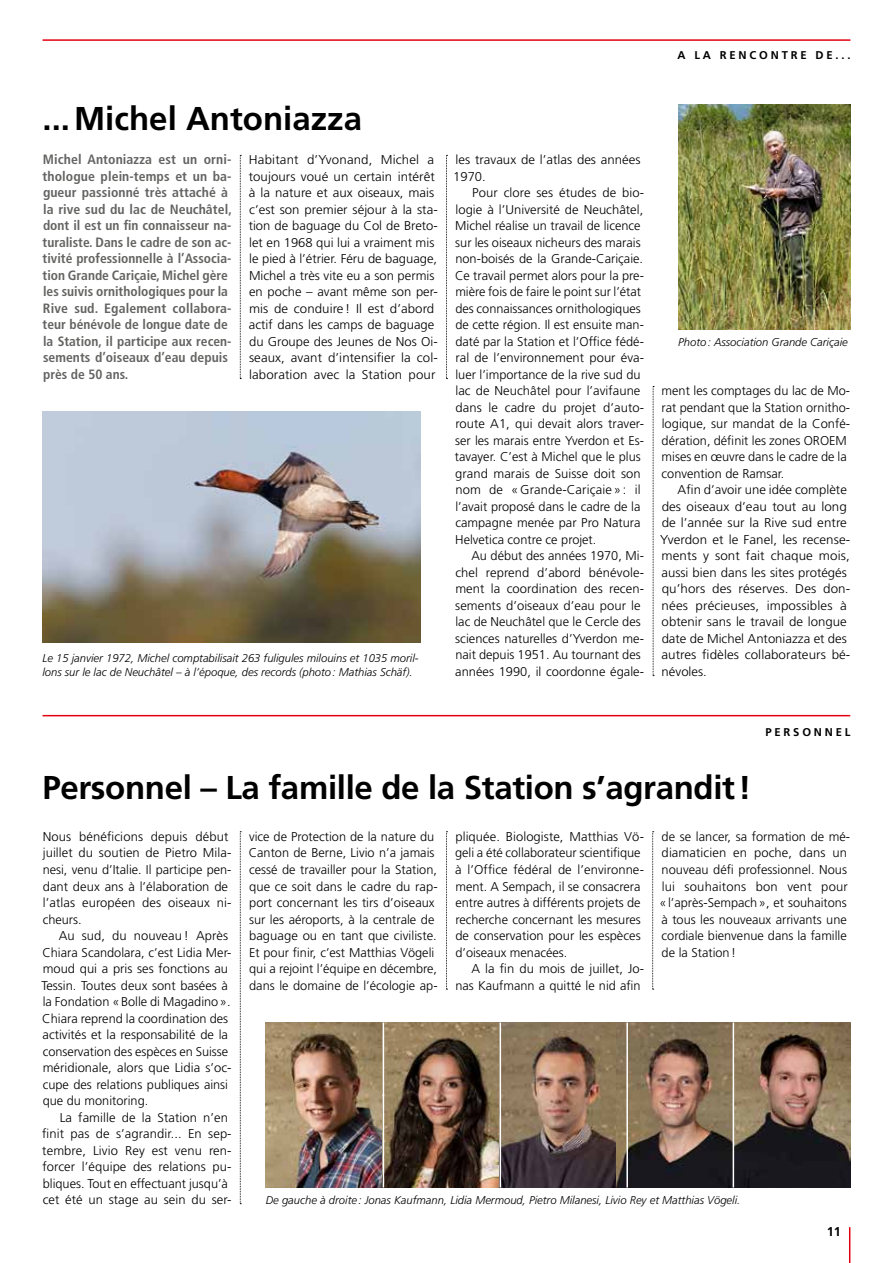
<style>
.page{position:relative;width:893px;height:1263px;background:#fff}
.page>*{position:absolute;margin:0;border:0;box-sizing:border-box;transform-origin:0 0}
.t1{font:700 33px "Frutiger";letter-spacing:-.01em;color:#000}
.t2{font:700 condensed 13.5px/16.5px "Frutiger";color:#636362}
.t3{font:300 12.75px/16.5px "Frutiger";color:#000}
.t4{font:300 12.75px/16.5px "Frutiger";color:#000;scale:1.04 1}
.t5{font:700 12.75px "Frutiger";color:#000}
.t6{font:italic 300 11.25px/14.2px "Frutiger";color:#000}
.t7{font:700 11.25px "Frutiger";letter-spacing:.25em;color:#000}
</style>
<div class="page">
<hr style="left:849px;top:1227px;width:1px;height:36px;background:#e3000f">
<hr style="left:43px;top:39px;width:807px;height:2px;background:#e3000f">
<hr style="left:43px;top:715px;width:807px;height:1px;background:#e3000f">
<img style="left:266px;top:1022px;width:584px;height:165px">
<hr style="left:733px;top:1022px;width:1px;height:165px;background:#fff">
<hr style="left:626px;top:1022px;width:2px;height:165px;background:#fff">
<hr style="left:500px;top:1022px;width:1px;height:165px;background:#fff">
<hr style="left:383px;top:1022px;width:1px;height:165px;background:#fff">
<img style="left:42px;top:412px;width:379px;height:231px">
<img style="left:678px;top:105px;width:172px;height:224px">
<svg style="left:240px;top:831px;width:1px;height:373px"></svg>
<svg style="left:446px;top:831px;width:1px;height:159px"></svg>
<svg style="left:652px;top:831px;width:2px;height:159px"></svg>
<svg style="left:240px;top:155px;width:1px;height:224px"></svg>
<svg style="left:446px;top:155px;width:1px;height:224px"></svg>
<svg style="left:653px;top:386px;width:1px;height:290px"></svg>
<p class="t7" style="left:678px;top:49px;width:174px">A LA RENCONTRE DE...</p>
<h1 class="t1" style="left:43px;top:99px;width:321px">...Michel Antoniazza</h1>
<p class="t2" style="left:43px;top:151px;width:191px">Michel Antoniazza est un orni&shy;thologue plein-temps et un ba&shy;gueur passionné très attaché à la rive sud du lac de Neuchâtel, dont il est un fin connaisseur na&shy;turaliste. Dans le cadre de son ac&shy;tivité professionnelle à l’Associa&shy;tion Grande Cariçaie, Michel gère les suivis ornithologiques pour la<br>Rive sud. Egalement collabora&shy;teur bénévole de longue date de la Station, il participe aux recen&shy;sements d’oiseaux d’eau depuis près de 50 ans.</p>
<p class="t4" style="left:249px;top:152px;width:183px">Habitant d’Yvonand, Michel a toujours voué un certain intérêt à la nature et aux oiseaux, mais c’est son premier séjour à la sta&shy;tion de baguage du Col de Breto&shy;let en 1968 qui lui a vraiment mis le pied à l’étrier. Féru de baguage,<br>Michel a très vite eu a son permis en poche – avant même son per&shy;mis de conduire ! Il est d’abord actif dans les camps de baguage du Groupe des Jeunes de Nos Oi&shy;seaux, avant d’intensifier la col&shy;laboration avec la Station pour</p>
<p class="t4" style="left:453px;top:152px;width:182px">les travaux de l’atlas des années<br>1970.</p>
<p class="t3" style="left:455px;top:185px;width:190px;text-indent:17px">Pour clore ses études de bio&shy;logie à l’Université de Neuchâtel, Michel réalise un travail de licence sur les oiseaux nicheurs des marais non-boisés de la Grande-Cariçaie.<br>Ce travail permet alors pour la pre&shy;mière fois de faire le point sur l’état des connaissances ornithologiques de cette région. Il est ensuite man&shy;daté par la Station et l’Office fédé&shy;ral de l’environnement pour éva&shy;luer l’importance de la rive sud du lac de Neuchâtel pour l’avifaune dans le cadre du projet d’auto&shy;route A1, qui devait alors traver&shy;ser les marais entre Yverdon et Es&shy;tavayer. C’est à Michel que le plus grand marais de Suisse doit son nom de « Grande-Cariçaie » : il l’avait proposé dans le cadre de la campagne menée par Pro Natura Helvetica contre ce projet.</p>
<p class="t3" style="left:455px;top:548px;width:190px;text-indent:16px">Au début des années 1970, Mi&shy;chel reprend d’abord bénévole&shy;ment la coordination des recen&shy;sements d’oiseaux d’eau pour le lac de Neuchâtel que le Cercle des sciences naturelles d’Yverdon me&shy;nait depuis 1951. Au tournant des années 1990, il coordonne égale-</p>
<p class="t6" style="left:42px;top:651px;width:378px">Le 15 janvier 1972, Michel comptabilisait 263 fuligules milouins et 1035 moril&shy;lons sur le lac de Neuchâtel – à l’époque, des records (photo: Mathias Schäf).</p>
<p class="t6" style="left:678px;top:335px;width:171px">Photo: Association Grande Cariçaie</p>
<p class="t3" style="left:662px;top:383px;width:190px">ment les comptages du lac de Mo&shy;rat pendant que la Station ornitho&shy;logique, sur mandat de la Confé&shy;dération, définit les zones OROEM mises en œuvre dans le cadre de la convention de Ramsar.</p>
<p class="t3" style="left:660px;top:482px;width:192px;text-indent:17px">Afin d’avoir une idée complète des oiseaux d’eau tout au long de l’année sur la Rive sud entre<br>Yverdon et le Fanel, les recense&shy;ments y sont fait chaque mois, aussi bien dans les sites protégés qu’hors des réserves. Des don&shy;nées précieuses, impossibles à obtenir sans le travail de longue date de Michel Antoniazza et des autres fidèles collaborateurs bé&shy;névoles.</p>
<p class="t7" style="left:765px;top:725px;width:87px">PERSONNEL</p>
<h1 class="t1" style="left:42px;top:768px;width:711px">Personnel – La famille de la Station s’agrandit!</h1>
<p class="t3" style="left:43px;top:828px;width:190px">Nous bénéficions depuis début juillet du soutien de Pietro Mila&shy;nesi, venu d’Italie. Il participe pen&shy;dant deux ans à l’élaboration de l’atlas européen des oiseaux ni&shy;cheurs.</p>
<p class="t3" style="left:41px;top:927px;width:192px;text-indent:17px">Au sud, du nouveau ! Après<br>Chiara Scandolara, c’est Lidia Mer&shy;moud qui a pris ses fonctions au<br>Tessin. Toutes deux sont basées à la Fondation «Bolle di Magadino».<br>Chiara reprend la coordination des activités et la responsabilité de la conservation des espèces en Suisse méridionale, alors que Lidia s’oc&shy;cupe des relations publiques ainsi que du monitoring.</p>
<p class="t3" style="left:42px;top:1109px;width:191px;text-indent:18px">La famille de la Station n’en finit pas de s’agrandir... En sep&shy;tembre, Livio Rey est venu ren&shy;forcer l’équipe des relations pu&shy;bliques. Tout en effectuant jusqu’à cet été un stage au sein du ser-</p>
<p class="t3" style="left:249px;top:828px;width:190px">vice de Protection de la nature du Canton de Berne, Livio n’a jamais cessé de travailler pour la Station, que ce soit dans le cadre du rap&shy;port concernant les tirs d’oiseaux sur les aéroports, à la centrale de baguage ou en tant que civiliste.<br>Et pour finir, c’est Matthias Vögeli qui a rejoint l’équipe en décembre, dans le domaine de l’écologie ap-</p>
<p class="t3" style="left:455px;top:828px;width:190px">pliquée. Biologiste, Matthias Vö&shy;geli a été collaborateur scientifique à l’Office fédéral de l’environne&shy;ment. A Sempach, il se consacrera entre autres à différents projets de recherche concernant les mesures de conservation pour les espèces d’oiseaux menacées.</p>
<p class="t3" style="left:455px;top:960px;width:190px;text-align:right">A la fin du mois de juillet, Jo&shy;nas Kaufmann a quitté le nid afin</p>
<p class="t3" style="left:659px;top:828px;width:192px">de se lancer, sa formation de mé&shy;diamaticien en poche, dans un nouveau défi professionnel. Nous lui souhaitons bon vent pour «l’après-Sempach», et souhaitons à tous les nouveaux arrivants une cordiale bienvenue dans la famille de la Station!</p>
<p class="t6" style="left:266px;top:1193px;width:476px">De gauche à droite : Jonas Kaufmann, Lidia Mermoud, Pietro Milanesi, Livio Rey et Matthias Vögeli.</p>
<p class="t5" style="left:827px;top:1224px;width:16px">11</p>
</div>
